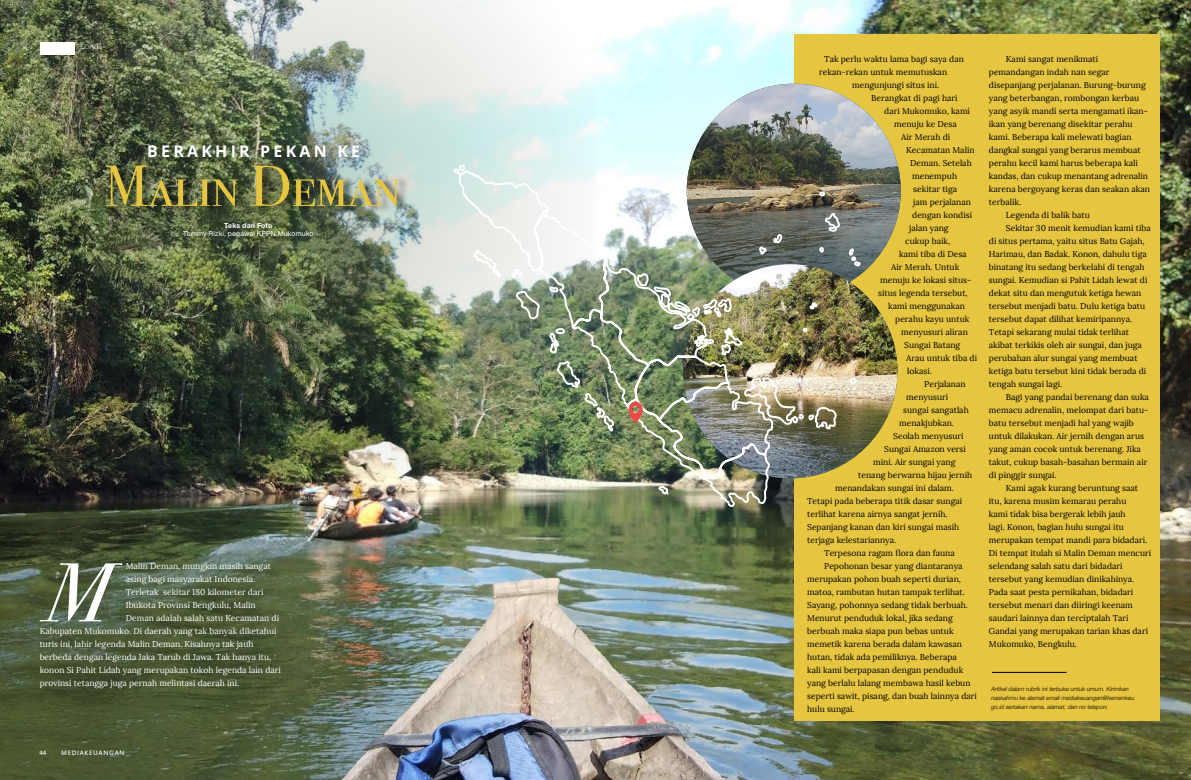
<style>
.page{position:relative;width:1191px;height:780px;background:#fff}
.page>*{position:absolute;margin:0;border:0;box-sizing:border-box;transform-origin:0 0}
.t1{font:italic 83.8px "Bodoni Svty Two ITCTT";color:#fff}
.t2{font:58px "Bodoni Svty Two SCITCTT";color:#e6c540}
.t3{font:700 16px "Open Sans";letter-spacing:.2em;color:#fff}
.t4{font:100 9px "Helvetica Neue LT Std";letter-spacing:.01em;color:#fff}
.t5{font:8.5px "Lora";color:#000}
.t6{font:8.5px "Lora";color:#fff}
.t7{font:7px "Helvetica Neue LT Std";letter-spacing:.015em;color:#fff}
.t8{font:7px "Estrangelo Edessa";letter-spacing:.1em;color:#fff}
.t9{font:700 7px "Helvetica Neue LT Std";letter-spacing:.02em;color:#fff}
.t10{font:italic 300 6px/9px "Helvetica Neue LT Std";color:#000}
</style>
<div class="page">
<img style="left:0;top:0;width:1191px;height:780px">
<img style="left:0;top:0;width:595px;height:478px">
<div style="left:794px;top:34px;width:365px;height:686px;background:#e6c540"></div>
<div style="left:150px;top:147px;width:222px;height:22px;background:#000;opacity:.11"></div>
<div style="left:40px;top:43px;width:35px;height:12px;background:#fff"></div>
<hr style="left:992px;top:672px;width:74px;height:1px;background:#000">
<div style="left:106px;top:161px;width:304px;height:52px;background:#000;opacity:.59"></div>
<img style="left:686px;top:84px;width:214px;height:180px">
<img style="left:862px;top:264px;width:35px;height:187px">
<img style="left:452px;top:163px;width:410px;height:346px">
<svg style="left:628px;top:401px;width:15px;height:21px"></svg>
<p class="t4" style="left:80px;top:41px;width:21px">Lokal</p>
<h3 class="t3" style="left:147px;top:140px;width:214px">BERAKHIR PEKAN KE</h3>
<h2 class="t2" style="left:104px;top:151px;width:298px">Malin Deman</h2>
<p class="t9" style="left:224px;top:221px;width:50px">Teks dan Foto</p>
<p class="t7" style="left:183px;top:229px;width:132px">Tommy Rizki, pegawai KPPN Mukomuko</p>
<p class="t6" style="left:126px;top:561px;width:147px">Malin Deman, mungkin masih sangat</p>
<p class="t6" style="left:126px;top:574px;width:131px">asing bagi masyarakat Indonesia.</p>
<p class="t6" style="left:126px;top:587px;width:139px">Terletak sekitar 180 kilometer dari</p>
<p class="t6" style="left:126px;top:600px;width:131px">Ibukota Provinsi Bengkulu, Malin</p>
<p class="t6" style="left:126px;top:613px;width:155px">Deman adalah salah satu Kecamatan di</p>
<p class="t6" style="left:40px;top:626px;width:238px">Kabupaten Mukomuko. Di daerah yang tak banyak diketahui</p>
<p class="t6" style="left:40px;top:639px;width:215px">turis ini, lahir legenda Malin Deman. Kisahnya tak jauh</p>
<p class="t6" style="left:40px;top:652px;width:233px">berbeda dengan legenda Jaka Tarub di Jawa. Tak hanya itu,</p>
<p class="t6" style="left:40px;top:665px;width:243px">konon Si Pahit Lidah yang merupakan tokoh legenda lain dari</p>
<p class="t6" style="left:40px;top:678px;width:201px">provinsi tetangga juga pernah melintasi daerah ini.</p>
<h1 class="t1" style="left:44px;top:520px;width:66px">M</h1>
<p class="t8" style="left:39px;top:749px;width:9px">44</p>
<p class="t8" style="left:61px;top:749px;width:65px">MEDIAKEUANGAN</p>
<p class="t5" style="left:824px;top:54px;width:141px">Tak perlu waktu lama bagi saya dan</p>
<p class="t5" style="left:819px;top:67px;width:129px">rekan-rekan untuk memutuskan</p>
<p class="t5" style="left:852px;top:80px;width:88px">mengunjungi situs ini.</p>
<p class="t5" style="left:871px;top:93px;width:88px">Berangkat di pagi hari</p>
<p class="t5" style="left:884px;top:106px;width:87px">dari Mukomuko, kami</p>
<p class="t5" style="left:894px;top:119px;width:64px">menuju ke Desa</p>
<p class="t5" style="left:901px;top:132px;width:50px">Air Merah di</p>
<p class="t5" style="left:906px;top:145px;width:70px">Kecamatan Malin</p>
<p class="t5" style="left:910px;top:158px;width:63px">Deman. Setelah</p>
<p class="t5" style="left:912px;top:171px;width:46px">menempuh</p>
<p class="t5" style="left:913px;top:184px;width:45px">sekitar tiga</p>
<p class="t5" style="left:913px;top:197px;width:59px">jam perjalanan</p>
<p class="t5" style="left:912px;top:210px;width:61px">dengan kondisi</p>
<p class="t5" style="left:909px;top:223px;width:41px">jalan yang</p>
<p class="t5" style="left:905px;top:236px;width:46px">cukup baik,</p>
<p class="t5" style="left:899px;top:249px;width:69px">kami tiba di Desa</p>
<p class="t5" style="left:891px;top:262px;width:69px">Air Merah. Untuk</p>
<p class="t5" style="left:880px;top:275px;width:92px">menuju ke lokasi situs-</p>
<p class="t5" style="left:878px;top:288px;width:91px">situs legenda tersebut,</p>
<p class="t5" style="left:888px;top:301px;width:78px">kami menggunakan</p>
<p class="t5" style="left:895px;top:314px;width:76px">perahu kayu untuk</p>
<p class="t5" style="left:901px;top:327px;width:68px">menyusuri aliran</p>
<p class="t5" style="left:904px;top:340px;width:57px">Sungai Batang</p>
<p class="t5" style="left:906px;top:353px;width:72px">Arau untuk tiba di</p>
<p class="t5" style="left:907px;top:366px;width:26px">lokasi.</p>
<p class="t5" style="left:924px;top:379px;width:43px">Perjalanan</p>
<p class="t5" style="left:906px;top:392px;width:44px">menyusuri</p>
<p class="t5" style="left:903px;top:405px;width:67px">sungai sangatlah</p>
<p class="t5" style="left:899px;top:418px;width:56px">menakjubkan.</p>
<p class="t5" style="left:893px;top:431px;width:72px">Seolah menyusuri</p>
<p class="t5" style="left:884px;top:444px;width:83px">Sungai Amazon versi</p>
<p class="t5" style="left:873px;top:457px;width:84px">mini. Air sungai yang</p>
<p class="t5" style="left:858px;top:470px;width:115px">tenang berwarna hijau jernih</p>
<p class="t5" style="left:835px;top:483px;width:120px">menandakan sungai ini dalam.</p>
<p class="t5" style="left:807px;top:496px;width:156px">Tetapi pada beberapa titik dasar sungai</p>
<p class="t5" style="left:807px;top:509px;width:142px">terlihat karena airnya sangat jernih.</p>
<p class="t5" style="left:807px;top:522px;width:154px">Sepanjang kanan dan kiri sungai masih</p>
<p class="t5" style="left:807px;top:535px;width:90px">terjaga kelestariannya.</p>
<p class="t5" style="left:824px;top:548px;width:132px">Terpesona ragam flora dan fauna</p>
<p class="t5" style="left:824px;top:561px;width:140px">Pepohonan besar yang diantaranya</p>
<p class="t5" style="left:807px;top:574px;width:155px">merupakan pohon buah seperti durian,</p>
<p class="t5" style="left:807px;top:587px;width:159px">matoa, rambutan hutan tampak terlihat.</p>
<p class="t5" style="left:807px;top:600px;width:162px">Sayang, pohonnya sedang tidak berbuah.</p>
<p class="t5" style="left:807px;top:613px;width:147px">Menurut penduduk lokal, jika sedang</p>
<p class="t5" style="left:807px;top:626px;width:148px">berbuah maka siapa pun bebas untuk</p>
<p class="t5" style="left:807px;top:639px;width:156px">memetik karena berada dalam kawasan</p>
<p class="t5" style="left:807px;top:652px;width:151px">hutan, tidak ada pemiliknya. Beberapa</p>
<p class="t5" style="left:807px;top:665px;width:157px">kali kami berpapasan dengan penduduk</p>
<p class="t5" style="left:807px;top:678px;width:165px">yang berlalu lalang membawa hasil kebun</p>
<p class="t5" style="left:807px;top:691px;width:171px">seperti sawit, pisang, dan buah lainnya dari</p>
<p class="t5" style="left:807px;top:704px;width:49px">hulu sungai.</p>
<p class="t5" style="left:1006px;top:54px;width:94px">Kami sangat menikmati</p>
<p class="t5" style="left:989px;top:67px;width:122px">pemandangan indah nan segar</p>
<p class="t5" style="left:989px;top:80px;width:158px">disepanjang perjalanan. Burung-burung</p>
<p class="t5" style="left:989px;top:93px;width:152px">yang beterbangan, rombongan kerbau</p>
<p class="t5" style="left:989px;top:106px;width:160px">yang asyik mandi serta mengamati ikan-</p>
<p class="t5" style="left:989px;top:119px;width:145px">ikan yang berenang disekitar perahu</p>
<p class="t5" style="left:989px;top:132px;width:144px">kami. Beberapa kali melewati bagian</p>
<p class="t5" style="left:989px;top:145px;width:153px">dangkal sungai yang berarus membuat</p>
<p class="t5" style="left:989px;top:158px;width:150px">perahu kecil kami harus beberapa kali</p>
<p class="t5" style="left:989px;top:171px;width:161px">kandas, dan cukup menantang adrenalin</p>
<p class="t5" style="left:989px;top:184px;width:162px">karena bergoyang keras dan seakan akan</p>
<p class="t5" style="left:989px;top:197px;width:34px">terbalik.</p>
<p class="t5" style="left:1006px;top:210px;width:85px">Legenda di balik batu</p>
<p class="t5" style="left:1006px;top:223px;width:146px">Sekitar 30 menit kemudian kami tiba</p>
<p class="t5" style="left:989px;top:236px;width:157px">di situs pertama, yaitu situs Batu Gajah,</p>
<p class="t5" style="left:989px;top:249px;width:159px">Harimau, dan Badak. Konon, dahulu tiga</p>
<p class="t5" style="left:989px;top:262px;width:157px">binatang itu sedang berkelahi di tengah</p>
<p class="t5" style="left:989px;top:275px;width:160px">sungai. Kemudian si Pahit Lidah lewat di</p>
<p class="t5" style="left:989px;top:288px;width:154px">dekat situ dan mengutuk ketiga hewan</p>
<p class="t5" style="left:989px;top:301px;width:158px">tersebut menjadi batu. Dulu ketiga batu</p>
<p class="t5" style="left:989px;top:314px;width:145px">tersebut dapat dilihat kemiripannya.</p>
<p class="t5" style="left:989px;top:327px;width:142px">Tetapi sekarang mulai tidak terlihat</p>
<p class="t5" style="left:989px;top:340px;width:155px">akibat terkikis oleh air sungai, dan juga</p>
<p class="t5" style="left:989px;top:353px;width:150px">perubahan alur sungai yang membuat</p>
<p class="t5" style="left:989px;top:366px;width:159px">ketiga batu tersebut kini tidak berada di</p>
<p class="t5" style="left:989px;top:379px;width:75px">tengah sungai lagi.</p>
<p class="t5" style="left:1006px;top:392px;width:144px">Bagi yang pandai berenang dan suka</p>
<p class="t5" style="left:989px;top:405px;width:161px">memacu adrenalin, melompat dari batu-</p>
<p class="t5" style="left:989px;top:418px;width:146px">batu tersebut menjadi hal yang wajib</p>
<p class="t5" style="left:989px;top:431px;width:157px">untuk dilakukan. Air jernih dengan arus</p>
<p class="t5" style="left:989px;top:443px;width:154px">yang aman cocok untuk berenang. Jika</p>
<p class="t5" style="left:989px;top:456px;width:160px">takut, cukup basah-basahan bermain air</p>
<p class="t5" style="left:989px;top:469px;width:69px">di pinggir sungai.</p>
<p class="t5" style="left:1006px;top:482px;width:134px">Kami agak kurang beruntung saat</p>
<p class="t5" style="left:989px;top:495px;width:139px">itu, karena musim kemarau perahu</p>
<p class="t5" style="left:989px;top:508px;width:138px">kami tidak bisa bergerak lebih jauh</p>
<p class="t5" style="left:989px;top:521px;width:137px">lagi. Konon, bagian hulu sungai itu</p>
<p class="t5" style="left:989px;top:534px;width:160px">merupakan tempat mandi para bidadari.</p>
<p class="t5" style="left:989px;top:547px;width:164px">Di tempat itulah si Malin Deman mencuri</p>
<p class="t5" style="left:989px;top:560px;width:135px">selendang salah satu dari bidadari</p>
<p class="t5" style="left:989px;top:573px;width:147px">tersebut yang kemudian dinikahinya.</p>
<p class="t5" style="left:989px;top:586px;width:146px">Pada saat pesta pernikahan, bidadari</p>
<p class="t5" style="left:989px;top:599px;width:145px">tersebut menari dan diiringi keenam</p>
<p class="t5" style="left:989px;top:612px;width:141px">saudari lainnya dan terciptalah Tari</p>
<p class="t5" style="left:989px;top:625px;width:161px">Gandai yang merupakan tarian khas dari</p>
<p class="t5" style="left:989px;top:638px;width:89px">Mukomuko, Bengkulu.</p>
<p class="t10" style="left:990px;top:684px;width:148px">Artikeldalam rubrik initerbuka untuk umum.Kirimkan naskahmu ke alamatemailmediakeuangan@kemenkeu. go.id sertakan nama,alamat,dan no telepon.</p>
</div>
